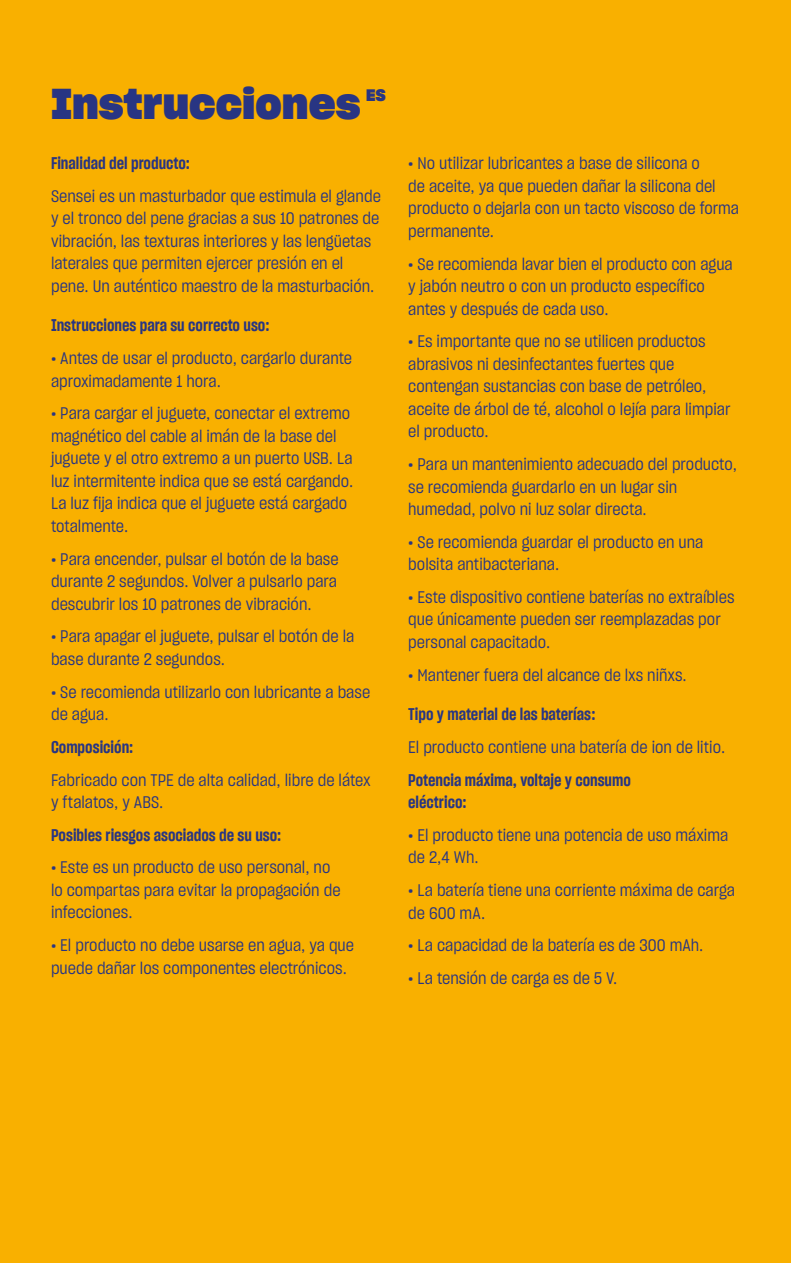
<style>
.page{position:relative;width:791px;height:1263px;background:#f9b000}
.page>*{position:absolute;margin:0;border:0;box-sizing:border-box;transform-origin:0 0}
.t1{font:42px "Sharp Grotesk Bold 20";color:#283583}
.t2{font:16.5px/22.5px "Sharp Grotesk Book 16";color:#283583}
.t3{font:16.5px/22.5px "Sharp Grotesk Sm Bold 15";color:#283583}
.t4{font:16.2px "Sharp Grotesk Bold 20";color:#283583}
.s1{font-family:"Sharp Grotesk Sm Bold 20"}
</style>
<div class="page">
<h1 class="t1" style="left:51px;top:72px;width:311px">Instrucciones</h1>
<p class="t4" style="left:366px;top:83px;width:21px">ES</p>
<p class="t3" style="left:51px;top:152px;width:140px">Finalidad del producto:</p>
<p class="t2" style="left:51px;top:185px;width:331px">Sensei es un masturbador que estimula el glande y el tronco del pene gracias a sus 10 patrones de vibración, las texturas interiores y las lengüetas laterales que permiten ejercer presión en el pene. Un auténtico maestro de la masturbación.</p>
<p class="t3" style="left:51px;top:314px;width:220px">Instrucciones para su correcto uso:</p>
<p class="t2" style="left:51px;top:347px;width:302px"><span class="s1">·</span> Antes de usar el producto, cargarlo durante aproximadamente 1 hora.</p>
<p class="t2" style="left:51px;top:402px;width:304px"><span class="s1">·</span> Para cargar el juguete, conectar el extremo magnético del cable al imán de la base del juguete y el otro extremo a un puerto USB. La luz intermitente indica que se está cargando.<br>La luz fija indica que el juguete está cargado totalmente.</p>
<p class="t2" style="left:51px;top:547px;width:289px;text-align:justify"><span class="s1">·</span> Para encender, pulsar el botón de la base durante 2 segundos. Volver a pulsarlo para descubrir los 10 patrones de vibración.</p>
<p class="t2" style="left:51px;top:625px;width:305px"><span class="s1">·</span> Para apagar el juguete, pulsar el botón de la base durante 2 segundos.</p>
<p class="t2" style="left:51px;top:680px;width:321px"><span class="s1">·</span> Se recomienda utilizarlo con lubricante a base de agua.</p>
<p class="t3" style="left:51px;top:735px;width:84px">Composición:</p>
<p class="t2" style="left:51px;top:768px;width:321px">Fabricado con TPE de alta calidad, libre de látex y ftalatos, y ABS.</p>
<p class="t3" style="left:51px;top:823px;width:232px">Posibles riesgos asociados de su uso:</p>
<p class="t2" style="left:51px;top:856px;width:291px"><span class="s1">·</span> Este es un producto de uso personal, no lo compartas para evitar la propagación de infecciones.</p>
<p class="t2" style="left:51px;top:934px;width:304px"><span class="s1">·</span> El producto no debe usarse en agua, ya que puede dañar los componentes electrónicos.</p>
<p class="t2" style="left:408px;top:152px;width:332px"><span class="s1">·</span> No utilizar lubricantes a base de silicona o<br>de aceite, ya que pueden dañar la silicona del producto o dejarla con un tacto viscoso de forma permanente.</p>
<p class="t2" style="left:408px;top:252px;width:326px"><span class="s1">·</span> Se recomienda lavar bien el producto con agua y jabón neutro o con un producto específico antes y después de cada uso.</p>
<p class="t2" style="left:408px;top:330px;width:324px"><span class="s1">·</span> Es importante que no se utilicen productos abrasivos ni desinfectantes fuertes que contengan sustancias con base de petróleo, aceite de árbol de té, alcohol o lejía para limpiar el producto.</p>
<p class="t2" style="left:408px;top:453px;width:330px"><span class="s1">·</span> Para un mantenimiento adecuado del producto, se recomienda guardarlo en un lugar sin humedad, polvo ni luz solar directa.</p>
<p class="t2" style="left:408px;top:530px;width:297px"><span class="s1">·</span> Se recomienda guardar el producto en una bolsita antibacteriana.</p>
<p class="t2" style="left:408px;top:586px;width:328px"><span class="s1">·</span> Este dispositivo contiene baterías no extraíbles que únicamente pueden ser reemplazadas por personal capacitado.</p>
<p class="t2" style="left:408px;top:663px;width:280px"><span class="s1">·</span> Mantener fuera del alcance de lxs niñxs.</p>
<p class="t3" style="left:408px;top:703px;width:189px">Tipo y material de las baterías:</p>
<p class="t2" style="left:408px;top:735px;width:318px">El producto contiene una batería de ion de litio.</p>
<p class="t3" style="left:408px;top:768px;width:224px">Potencia máxima, voltaje y consumo eléctrico:</p>
<p class="t2" style="left:408px;top:823px;width:321px"><span class="s1">·</span> El producto tiene una potencia de uso máxima de 2,4 Wh.</p>
<p class="t2" style="left:408px;top:879px;width:328px"><span class="s1">·</span> La batería tiene una corriente máxima de carga de 600 mA.</p>
<p class="t2" style="left:408px;top:929px;width:297px;line-height:32.7px"><span class="s1">·</span> La capacidad de la batería es de 300 mAh. <span class="s1">·</span> La tensión de carga es de 5 V.</p>
</div>
